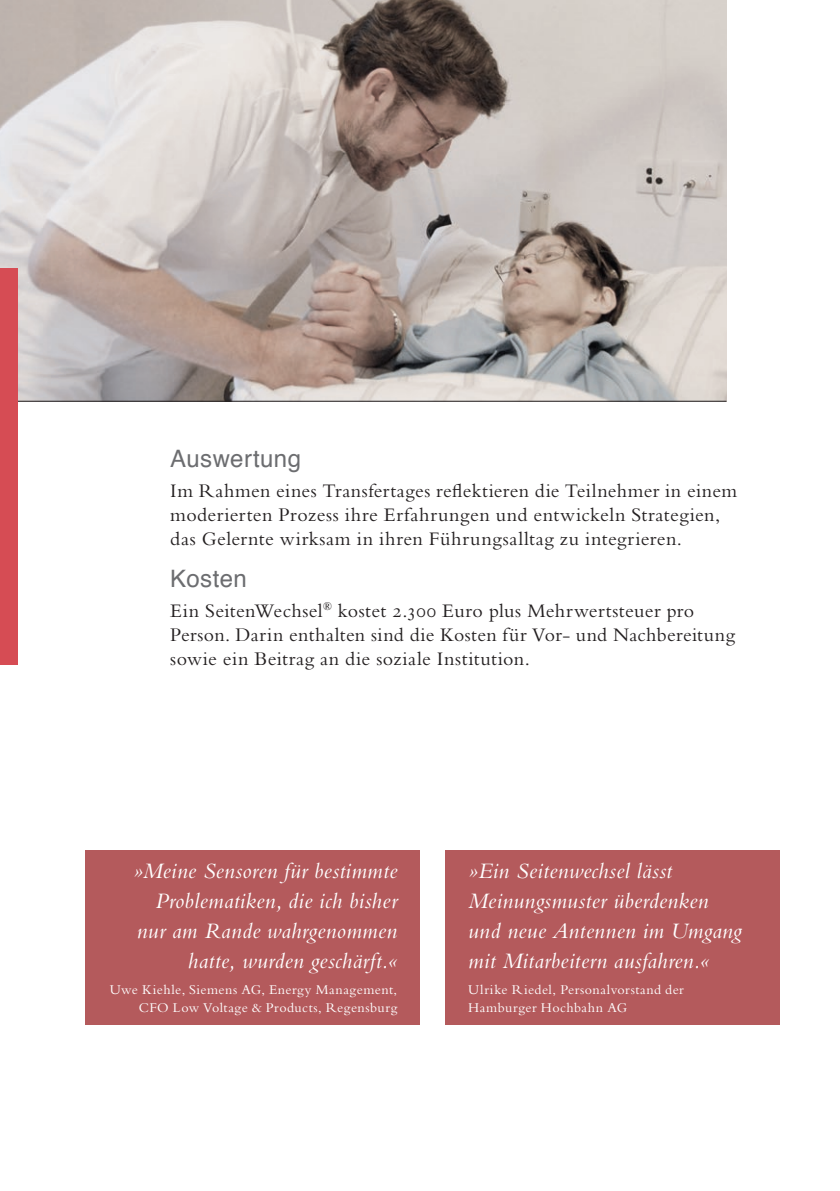
<style>
.page{position:relative;width:840px;height:1191px;background:#fff}
.page>*{position:absolute;margin:0;border:0;box-sizing:border-box;transform-origin:0 0}
.Subline{font:24px "Helvetica";letter-spacing:.015em;color:#6c6d70}
.Zitat_rechtsbündig{font:23px/30px "Bembo Italic Os F";letter-spacing:.015em;color:#fff;text-align:right}
.Text{font:20px/24px "Bembo";letter-spacing:.02em;color:#231f20}
.Name{font:14px/18px "Bembo";letter-spacing:.03em;color:#fff;text-align:right}
.s1{font-family:"Bembo SC"}
</style>
<div class="page">
<div style="left:85px;top:850px;width:335px;height:175px;background:#b45a5c"></div>
<div style="left:445px;top:850px;width:335px;height:175px;background:#b45a5c"></div>
<img style="left:0;top:0;width:726px;height:401px">
<hr style="left:0;top:401px;width:726px;height:1px;background:#231f20">
<div style="left:0;top:268px;width:17px;height:397px;background:#d64c54"></div>
<p class="Subline" style="left:170px;top:440px;width:132px">Auswertung</p>
<p class="Text" style="left:170px;top:478px;width:568px">Im Rahmen eines Transfertages reflektieren die Teilnehmer in einem moderierten Prozess ihre Erfahrungen und entwickeln Strategien, das Gelernte wirksam in ihren Führungsalltag zu integrieren.</p>
<p class="Subline" style="left:170px;top:560px;width:78px">Kosten</p>
<p class="Text" style="left:170px;top:598px;width:566px">Ein SeitenWechsel<sup>®</sup> kostet <span class="s1">2.300</span> Euro plus Mehrwertsteuer pro<br>Person. Darin enthalten sind die Kosten für Vor- und Nachbereitung sowie ein Beitrag an die soziale Institution.</p>
<p class="Zitat_rechtsbündig" style="left:133px;top:855px;width:265px">»Meine Sensoren für bestimmte<br>Problematiken, die ich bisher nur am Rande wahrgenommen hatte, wurden geschärft.«</p>
<p class="Name" style="left:110px;top:980px;width:289px">Uwe Kiehle, Siemens AG, Energy Management,<br>CFO Low Voltage &amp; Products, Regensburg</p>
<p class="Zitat_rechtsbündig" style="left:468px;top:855px;width:275px;text-align:left">»Ein Seitenwechsel lässt<br>Meinungsmuster überdenken und neue Antennen im Umgang mit Mitarbeitern ausfahren.«</p>
<p class="Name" style="left:468px;top:980px;width:217px;text-align:left">Ulrike Riedel, Personalvorstand der<br>Hamburger Hochbahn AG</p>
</div>
